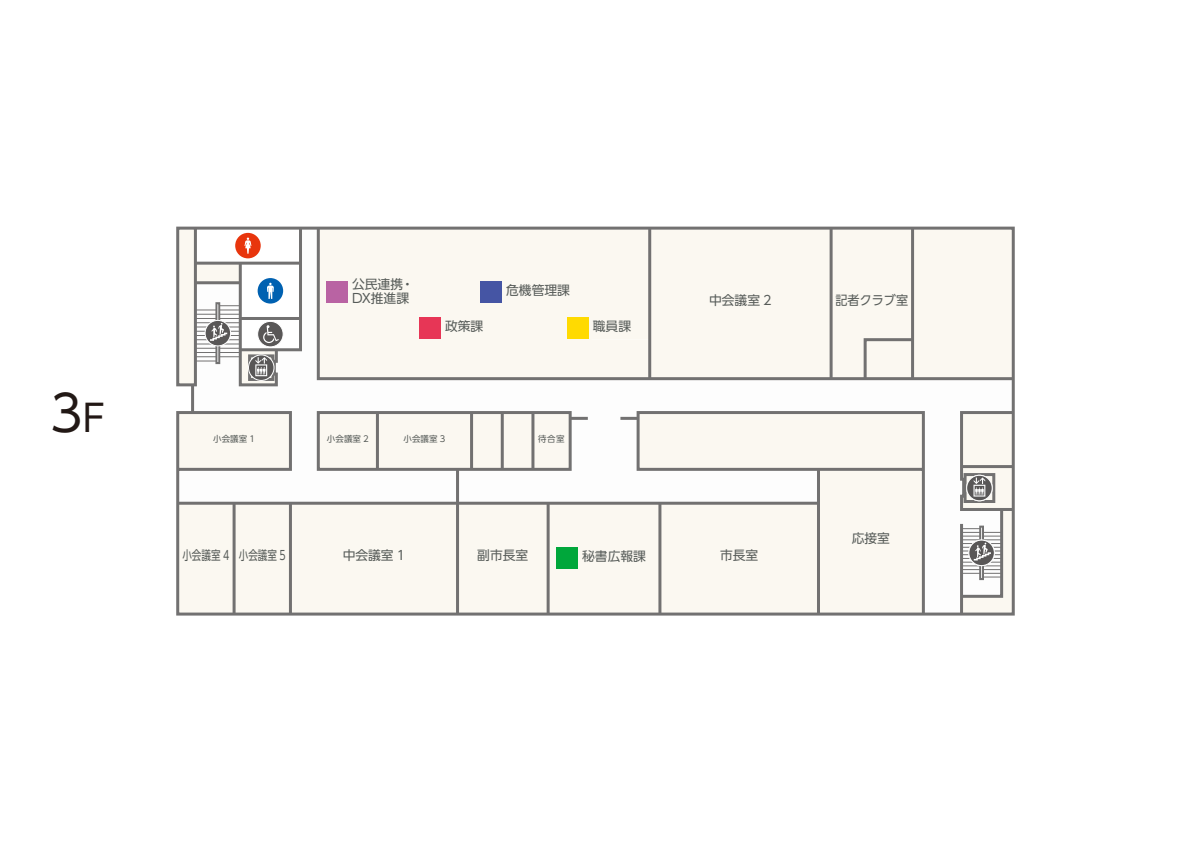
<style>
.page{position:relative;width:1191px;height:842px;background:#fff}
.page>*{position:absolute;margin:0;border:0;box-sizing:border-box;transform-origin:0 0}
.t1{font:49.6px "UD Shin Go Pro";color:#221815}
.t2{font:12.75px/14.2px "UD Shin Go Pro";color:#565b58}
.t3{font:12.75px "UD Shin Go Pro";color:#565b58;scale:.75 1}
.t4{font:12.75px "UD Shin Go Pro";color:#565b58;scale:.95 1}
.t5{font:8.5px "UD Shin Go Pro";color:#565b58}
.s1{font-size:37.2px}
</style>
<div class="page">
<svg style="left:176px;top:226px;width:839px;height:390px"></svg>
<div style="left:317px;top:411px;width:254px;height:60px;border:3px solid #727171"></div>
<svg style="left:635px;top:409px;width:291px;height:207px"></svg>
<hr style="left:376px;top:412px;width:3px;height:57px;background:#727171">
<hr style="left:470px;top:412px;width:3px;height:57px;background:#727171">
<hr style="left:501px;top:412px;width:3px;height:57px;background:#727171">
<hr style="left:531px;top:412px;width:3px;height:57px;background:#727171">
<svg style="left:649px;top:228px;width:364px;height:154px"></svg>
<hr style="left:829px;top:228px;width:3px;height:151px;background:#727171">
<hr style="left:648px;top:228px;width:3px;height:151px;background:#727171">
<hr style="left:817px;top:469px;width:3px;height:145px;background:#727171">
<hr style="left:658px;top:503px;width:3px;height:111px;background:#727171">
<hr style="left:546px;top:503px;width:3px;height:111px;background:#727171">
<hr style="left:456px;top:469px;width:3px;height:145px;background:#727171">
<hr style="left:289px;top:503px;width:3px;height:111px;background:#727171">
<svg style="left:232px;top:503px;width:4px;height:111px"></svg>
<hr style="left:570px;top:417px;width:18px;height:3px;background:#727171">
<hr style="left:620px;top:417px;width:18px;height:3px;background:#727171">
<div style="left:419px;top:317px;width:22px;height:21px;background:#e73656"></div>
<div style="left:326px;top:281px;width:22px;height:22px;background:#b963a3"></div>
<div style="left:480px;top:281px;width:22px;height:22px;background:#4555a4"></div>
<div style="left:567px;top:317px;width:21px;height:21px;background:#ffda01"></div>
<div style="left:556px;top:547px;width:22px;height:21px;background:#00a73b"></div>
<svg style="left:958px;top:409px;width:57px;height:205px"></svg>
<svg style="left:178px;top:226px;width:125px;height:162px"></svg>
<h1 class="t1" style="left:50px;top:373px;width:57px">3<span class="s1">F</span></h1>
<p class="t2" style="left:352px;top:277px;width:63px">公民連携・<br>DX推進課</p>
<p class="t2" style="left:506px;top:283px;width:65px">危機管理課</p>
<p class="t2" style="left:445px;top:319px;width:40px">政策課</p>
<p class="t2" style="left:593px;top:319px;width:40px">職員課</p>
<p class="t5" style="left:213px;top:432px;width:43px">小会議室 1</p>
<p class="t5" style="left:327px;top:432px;width:43px">小会議室 2</p>
<p class="t5" style="left:403px;top:432px;width:43px">小会議室 3</p>
<p class="t5" style="left:538px;top:432px;width:28px">待合室</p>
<p class="t2" style="left:709px;top:293px;width:64px">中会議室 2</p>
<p class="t4" style="left:835px;top:290px;width:78px">記者クラブ室</p>
<p class="t2" style="left:851px;top:531px;width:40px">応接室</p>
<p class="t3" style="left:182px;top:545px;width:139px">小会議室 4 小会議室 5</p>
<p class="t2" style="left:343px;top:548px;width:64px">中会議室 1</p>
<p class="t2" style="left:477px;top:548px;width:53px">副市長室</p>
<p class="t2" style="left:720px;top:548px;width:40px">市長室</p>
<p class="t2" style="left:582px;top:548px;width:65px">秘書広報課</p>
</div>
